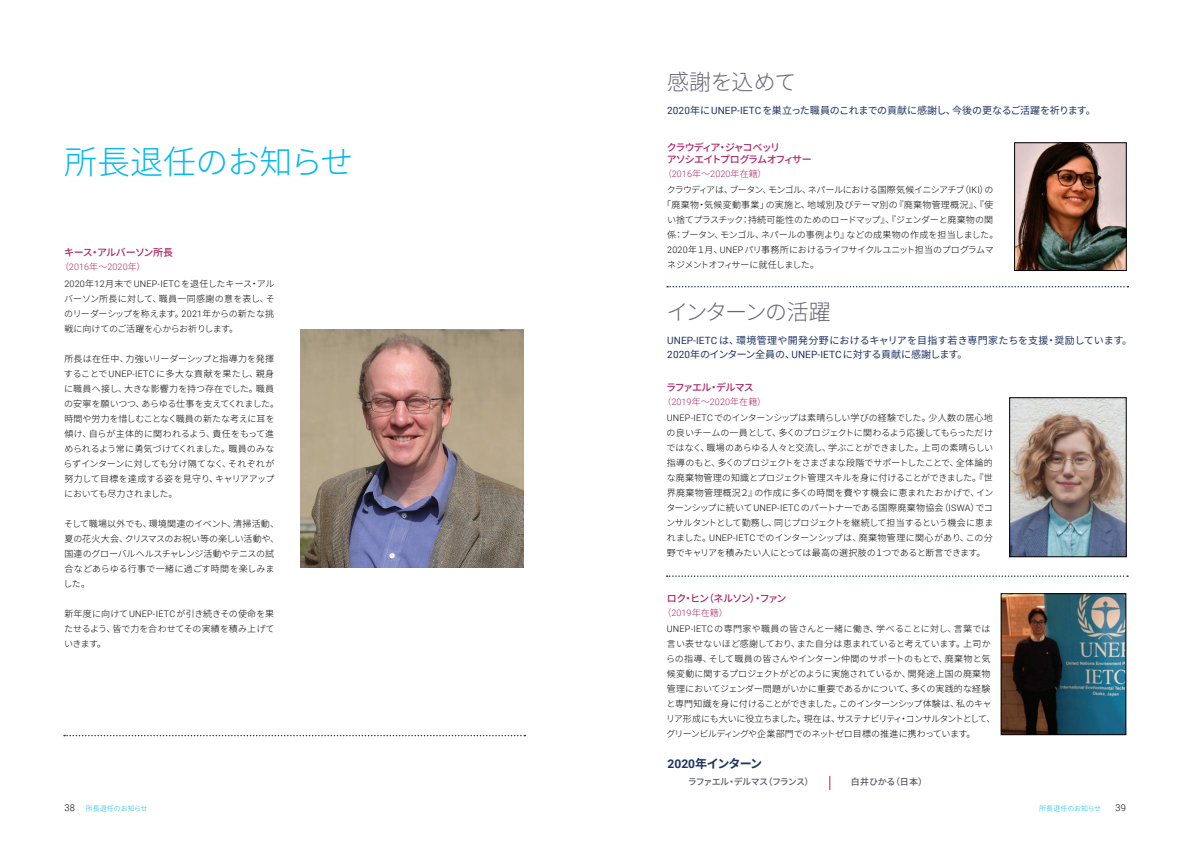
<style>
.page{position:relative;width:1191px;height:842px;background:#fff}
.page>*{position:absolute;margin:0;border:0;box-sizing:border-box;transform-origin:0 0}
.t1{font:300 33px "Source Han Sans";letter-spacing:-.02em;color:#00baf1}
.t2{font:300 22px "Source Han Sans";letter-spacing:-.085em;color:#676674}
.t3{font:300 22px "Source Han Sans";letter-spacing:-.06em;color:#676674}
.t4{font:700 12px "Source Han Sans";letter-spacing:-.075em;color:#1d3361}
.t5{font:10px/14px "Source Han Sans";letter-spacing:-.01em;color:#1d3361}
.t6{font:500 10px/12px "Source Han Sans";letter-spacing:-.115em;color:#af2462}
.t7{font:500 10px "Source Han Sans";letter-spacing:-.09em;color:#af2462}
.t8{font:500 10px "Source Han Sans";letter-spacing:-.045em;color:#af2462}
.t9{font:300 9.3px "Roboto";color:#000}
.t10{font:300 9px/15px "Source Han Sans";letter-spacing:-.01em;color:#000;text-align:justify}
.t11{font:300 9px/16.4px "Source Han Sans";letter-spacing:.025em;color:#000}
.t12{font:300 9px/16.4px "Roboto";letter-spacing:.025em;color:#000}
.t13{font:300 9px "Source Han Sans";letter-spacing:-.055em;color:#000}
.t14{font:300 9px "Source Han Sans";letter-spacing:-.05em;color:#000}
.t15{font:300 9px "Source Han Sans";letter-spacing:.03em;color:#000}
.t16{font:300 9px "Roboto";letter-spacing:.01em;color:#af2462}
.t17{font:300 9px "Source Han Sans";letter-spacing:-.075em;color:#000}
.t18{font:500 9px "Source Han Sans";letter-spacing:-.095em;color:#595966}
.t19{font:500 9px "Source Han Sans";letter-spacing:-.055em;color:#595966}
.t20{font:300 7px "Source Han Sans";letter-spacing:-.01em;color:#00baf1}
.s1{font-family:"Source Han Sans";color:#af2462}
.s2{color:#af2462}
.s3{font-family:"Source Han Sans"}
.s4{font-family:"Roboto"}
.s5{font-family:"Roboto";color:#af2462}
.s6{font-family:"Roboto";font-size:9.3px;color:#000}
</style>
<div class="page">
<img style="left:1016px;top:145px;width:108px;height:124px">
<div style="left:1014px;top:143px;width:112px;height:128px;border:1px solid #000"></div>
<img style="left:1011px;top:400px;width:113px;height:155px">
<div style="left:1009px;top:398px;width:117px;height:159px;border:1px solid #000"></div>
<img style="left:1003px;top:595px;width:121px;height:138px">
<div style="left:1001px;top:593px;width:125px;height:142px;border:1px solid #000"></div>
<svg style="left:667px;top:286px;width:461px;height:1px"></svg>
<svg style="left:666px;top:575px;width:462px;height:2px"></svg>
<img style="left:300px;top:329px;width:223px;height:238px">
<svg style="left:64px;top:735px;width:461px;height:1px"></svg>
<svg style="left:829px;top:776px;width:1px;height:14px"></svg>
<h1 class="t1" style="left:64px;top:143px;width:291px">所長退任のお知らせ</h1>
<p class="t8" style="left:64px;top:247px;width:111px">キース・アルバーソン所長</p>
<p class="t12" style="left:64px;top:258px;width:211px;text-indent:-4px"><span class="s1">（</span><span class="s2">2016</span><span class="s1">年～</span><span class="s2">2020</span><span class="s1">年）<br></span>2020<span class="s3">年</span>12<span class="s3">月末で</span>UNEP-IETC<span class="s3">を退任したキース・アル</span></p>
<p class="t10" style="left:64px;top:291px;width:212px">バーソン所長に対して、職員一同感謝の意を表し、そのリーダーシップを称えます。<span class="s4">2021</span>年からの新たな挑戦に向けてのご活躍を心からお祈りします。</p>
<p class="t10" style="left:64px;top:351px;width:217px;text-align:left">所長は在任中、力強いリーダーシップと指導力を発揮することで<span class="s4">UNEP-IETC</span>に多大な貢献を果たし、親身に職員へ接し、大きな影響力を持つ存在でした。職員の安寧を願いつつ、あらゆる仕事を支えてくれました。時間や労力を惜しむことなく職員の新たな考えに耳を傾け、自らが主体的に関われるよう、責任をもって進められるよう常に勇気づけてくれました。職員のみならずインターンに対しても分け隔てなく、それぞれが努力して目標を達成する姿を見守り、キャリアアップにおいても尽力されました。</p>
<p class="t10" style="left:64px;top:516px;width:217px;text-align:left">そして職場以外でも、環境関連のイベント、清掃活動、夏の花火大会、クリスマスのお祝い等の楽しい活動や、国連のグローバルヘルスチャレンジ活動やテニスの試合などあらゆる行事で一緒に過ごす時間を楽しみました。</p>
<p class="t10" style="left:64px;top:606px;width:212px">新年度に向けて<span class="s4">UNEP-IETC</span>が引き続きその使命を果たせるよう、皆で力を合わせてその実績を積み上げていきます。</p>
<h2 class="t3" style="left:667px;top:70px;width:131px">感謝を込めて</h2>
<p class="t5" style="left:667px;top:104px;width:430px"><span class="s4">2020</span>年に<span class="s4">UNEP-IETC</span>を巣立った職員のこれまでの貢献に感謝し、今後の更なるご活躍を祈ります。</p>
<p class="t6" style="left:667px;top:141px;width:146px">クラウディア・ジャコベッリ<br>アソシエイトプログラムオフィサー</p>
<p class="t16" style="left:663px;top:167px;width:105px"><span class="s3">（</span>2016<span class="s3">年～</span>2020<span class="s3">年在籍）</span></p>
<p class="t13" style="left:667px;top:185px;width:328px">クラウディアは、ブータン、モンゴル、ネパールにおける国際気候イニシアチブ（<span class="s4">IKI</span>）の</p>
<p class="t15" style="left:662px;top:200px;width:332px">「廃棄物・気候変動事業」の実施と、地域別及びテーマ別の『廃棄物管理概況』、『使</p>
<p class="t10" style="left:667px;top:212px;width:328px">い捨てプラスチック：持続可能性のためのロードマップ』、『ジェンダーと廃棄物の関</p>
<p class="t10" style="left:667px;top:227px;width:333px">係：ブータン、モンゴル、ネパールの事例より』などの成果物の作成を担当しました。</p>
<p class="t14" style="left:667px;top:245px;width:328px"><span class="s4">2020</span>年１月、<span class="s4">UNEP</span>パリ事務所におけるライフサイクルユニット担当のプログラムマ</p>
<p class="t17" style="left:667px;top:260px;width:153px">ネジメントオフィサーに就任しました。</p>
<h2 class="t2" style="left:666px;top:300px;width:166px">インターンの活躍</h2>
<p class="t5" style="left:667px;top:334px;width:466px"><span class="s4">UNEP-IETC</span>は、環境管理や開発分野におけるキャリアを目指す若き専門家たちを支援・奨励しています。<br><span class="s4">2020</span>年のインターン全員の、<span class="s4">UNEP-IETC</span>に対する貢献に感謝します。</p>
<p class="t7" style="left:666px;top:381px;width:89px">ラファエル・デルマス</p>
<p class="t16" style="left:662px;top:395px;width:105px"><span class="s3">（</span>2019<span class="s3">年～</span>2020<span class="s3">年在籍）</span></p>
<p class="t10" style="left:666px;top:410px;width:328px"><span class="s4">UNEP-IETC</span>でのインターンシップは素晴らしい学びの経験でした。少人数の居心地の良いチームの一員として、多くのプロジェクトに関わるよう応援してもらっただけではなく、職場のあらゆる人々と交流し、学ぶことができました。上司の素晴らしい指導のもと、多くのプロジェクトをさまざまな段階でサポートしたことで、全体論的な廃棄物管理の知識とプロジェクト管理スキルを身に付けることができました。『世界廃棄物管理概況２』の作成に多くの時間を費やす機会に恵まれたおかげで、インターンシップに続いて<span class="s4">UNEP-IETC</span>のパートナーである国際廃棄物協会（<span class="s4">ISWA</span>）でコンサルタントとして勤務し、同じプロジェクトを継続して担当するという機会に恵まれました。<span class="s4">UNEP-IETC</span>でのインターンシップは、廃棄物管理に関心があり、この分野でキャリアを積みたい人にとっては最高の選択肢の１つであると断言できます。</p>
<p class="t7" style="left:666px;top:592px;width:121px">ロク・ヒン（ネルソン）・ファン</p>
<p class="t11" style="left:667px;top:604px;width:325px;text-indent:-4px"><span class="s2">（</span><span class="s5">2019</span><span class="s2">年在籍）<br></span><span class="s4">UNEP-IETC</span>の専門家や職員の皆さんと一緒に働き、学べることに対し、言葉では</p>
<p class="t10" style="left:666px;top:636px;width:331px;text-align:left">言い表せないほど感謝しており、また自分は恵まれていると考えています。上司からの指導、そして職員の皆さんやインターン仲間のサポートのもとで、廃棄物と気候変動に関するプロジェクトがどのように実施されているか、開発途上国の廃棄物管理においてジェンダー問題がいかに重要であるかについて、多くの実践的な経験と専門知識を身に付けることができました。このインターンシップ体験は、私のキャリア形成にも大いに役立ちました。現在は、サステナビリティ・コンサルタントとして、グリーンビルディングや企業部門でのネットゼロ目標の推進に携わっています。</p>
<h3 class="t4" style="left:667px;top:756px;width:96px"><span class="s4">2020</span>年インターン</h3>
<p class="t18" style="left:688px;top:776px;width:127px">ラファエル・デルマス（フランス）</p>
<p class="t19" style="left:851px;top:776px;width:78px">白井ひかる（日本）</p>
<p class="t20" style="left:64px;top:804px;width:85px"><span class="s6">38</span> 所長退任のお知らせ</p>
<p class="t20" style="left:1039px;top:804px;width:63px">所長退任のお知らせ</p>
<p class="t9" style="left:1115px;top:801px;width:12px">39</p>
</div>
